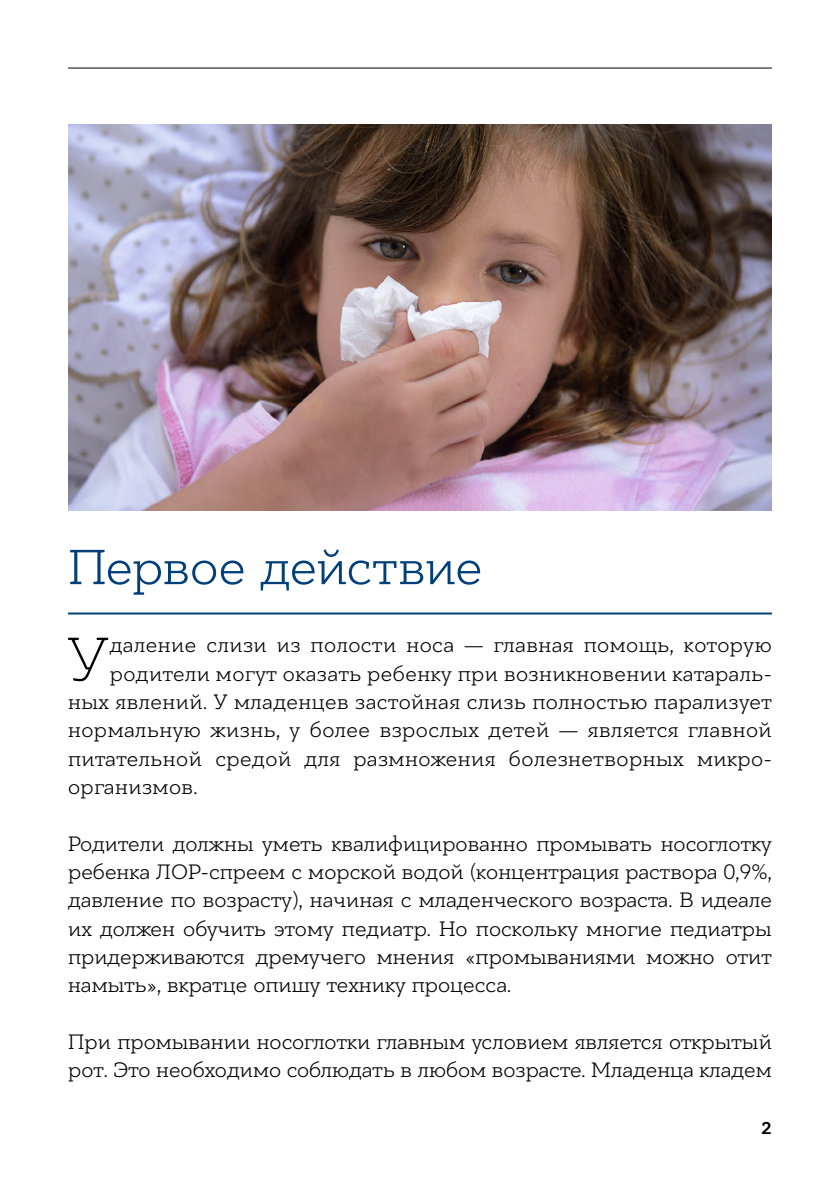
<style>
.page{position:relative;width:840px;height:1191px;background:#fff}
.page>*{position:absolute;margin:0;border:0;box-sizing:border-box;transform-origin:0 0}
.t1{font:100 65px "PF Bague Slab Pro";color:#000}
.t2{font:300 52px "PF Bague Slab Pro";letter-spacing:-.015em;color:#003f7a}
.t3{font:300 22px/28.4px "PF Bague Slab Pro";letter-spacing:.02em;color:#000;text-align:justify}
.t4{font:300 22px/28.4px "PF Bague Slab Pro";color:#000}
.t5{font:700 18px "PF Bague Slab Pro";color:#000}
</style>
<div class="page">
<hr style="left:68px;top:68px;width:703px;height:1px;background:#000">
<hr style="left:68px;top:612px;width:703px;height:2px;background:#003f7a">
<img style="left:68px;top:125px;width:703px;height:385px">
<h2 class="t2" style="left:68px;top:538px;width:416px">Первое действие</h2>
<h1 class="t1" style="left:68px;top:623px;width:42px">У</h1>
<p class="t3" style="left:110px;top:631px;width:663px">даление слизи из полости носа — главная помощь, которую</p>
<p class="t3" style="left:110px;top:659px;width:663px">родители могут оказать ребенку при возникновении катараль-</p>
<p class="t3" style="left:68px;top:688px;width:704px">ных явлений. У младенцев застойная слизь полностью парализует</p>
<p class="t3" style="left:68px;top:716px;width:704px">нормальную жизнь, у более взрослых детей — является главной</p>
<p class="t3" style="left:68px;top:744px;width:705px">питательной средой для размножения болезнетворных микро-</p>
<p class="t3" style="left:68px;top:773px;width:131px">организмов.</p>
<p class="t3" style="left:68px;top:829px;width:705px">Родители должны уметь квалифицированно промывать носоглотку ребенка ЛОР-спреем с морской водой (концентрация раствора 0,9%, давление по возрасту), начиная с младенческого возраста. В идеале их должен обучить этому педиатр. Но поскольку многие педиатры придерживаются дремучего мнения «промываниями можно отит намыть», вкратце опишу технику процесса.</p>
<p class="t4" style="left:68px;top:1028px;width:705px">При промывании носоглотки главным условием является открытый рот. Это необходимо соблюдать в любом возрасте. Младенца кладем</p>
<p class="t5" style="left:761px;top:1117px;width:12px">2</p>
</div>
